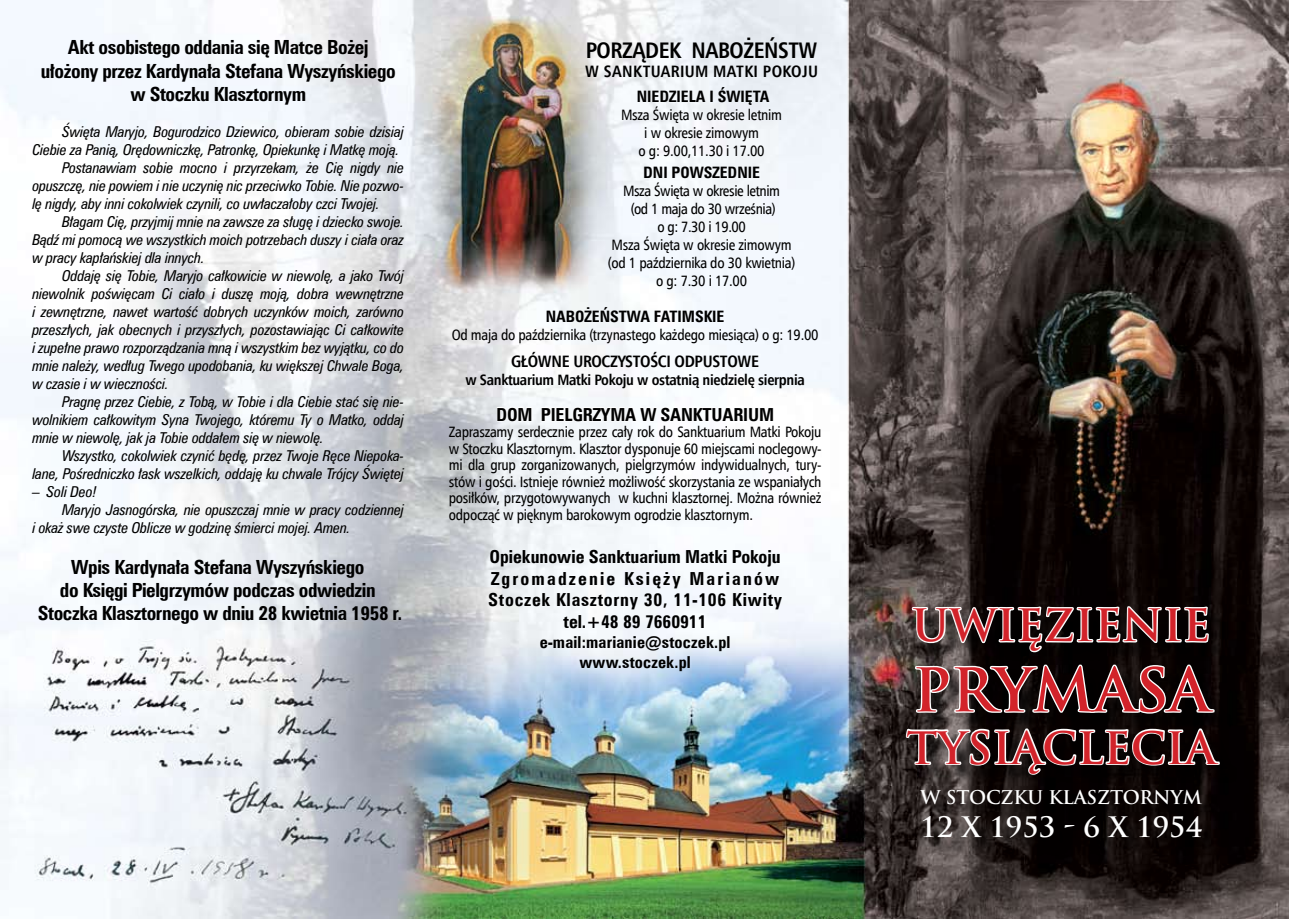
<style>
.page{position:relative;width:1289px;height:919px;background:#fff}
.page>*{position:absolute;margin:0;border:0;box-sizing:border-box;transform-origin:0 0}
.t1{font:700 58.5px "Trajan Pro";letter-spacing:-.005em;color:#d2232a}
.t2{font:700 43.5px "Trajan Pro";color:#d2232a}
.t3{font:700 27.45px "Trajan Pro";color:#fff}
.t4{font:700 22.5px "Humnst 777 Cn EU";letter-spacing:-.02em;color:#000}
.t5{font:700 19.5px/23.4px "Zurich Cn EU";letter-spacing:-.02em;color:#000;text-align:center}
.t6{font:700 18.45px "Trajan Pro";letter-spacing:-.01em;color:#fff}
.t7{font:700 18px/21.6px "Zurich Cn EU";letter-spacing:.04em;color:#000;text-align:center}
.t8{font:700 18px "Zurich Cn EU";color:#000}
.t9{font:700 16.5px/19.8px "Zurich Cn EU";letter-spacing:.01em;color:#000;text-align:center}
.t10{font:700 16.5px "Humnst 777 Cn EU";letter-spacing:-.02em;color:#000}
.t11{font:700 16.5px "Humnst 777 Cn EU";letter-spacing:.02em;color:#000}
.t12{font:700 15.75px "Zurich Cn EU";color:#000}
.t13{font:italic 15px "Zurich Cn EU";letter-spacing:-.01em;color:#000}
.t14{font:15px/18px "Humnst 777 Cn EU";letter-spacing:-.02em;color:#000;text-align:center}
.t15{font:700 15px "Humnst 777 Cn EU";letter-spacing:-.02em;color:#000}
</style>
<div class="page">
<img style="left:0;top:0;width:1288px;height:918px">
<div style="left:908px;top:609px;width:380px;height:293px;background:#000;opacity:.75"></div>
<svg style="left:904px;top:302px;width:317px;height:514px;background:#352e2c"></svg>
<svg style="left:496px;top:385px;width:37px;height:64px"></svg>
<svg style="left:540px;top:385px;width:234px;height:65px"></svg>
<h3 class="t5" style="left:41px;top:35px;width:356px">Akt osobistego oddania się Matce Bożej ułożony przez Kardynała Stefana Wyszyńskiego w Stoczku Klasztornym</h3>
<p class="t13" style="left:62px;top:123px;width:343px">Święta Maryjo, Bogurodzico Dziewico, obieram sobie dzisiaj</p>
<p class="t13" style="left:32px;top:141px;width:368px">Ciebie za Panią, Orędowniczkę, Patronkę, Opiekunkę i Matkę moją.</p>
<p class="t13" style="left:62px;top:159px;width:343px">Postanawiam sobie mocno i przyrzekam, że Cię nigdy nie</p>
<p class="t13" style="left:32px;top:177px;width:373px">opuszczę, nie powiem i nie uczynię nic przeciwko Tobie. Nie pozwo-</p>
<p class="t13" style="left:32px;top:195px;width:349px">lę nigdy, aby inni cokolwiek czynili, co uwłaczałoby czci Twojej.</p>
<p class="t13" style="left:62px;top:213px;width:343px">Błagam Cię, przyjmij mnie na zawsze za sługę i dziecko swoje.</p>
<p class="t13" style="left:32px;top:231px;width:373px">Bądź mi pomocą we wszystkich moich potrzebach duszy i ciała oraz</p>
<p class="t13" style="left:32px;top:249px;width:174px">w pracy kapłańskiej dla innych.</p>
<p class="t13" style="left:62px;top:267px;width:343px">Oddaję się Tobie, Maryjo całkowicie w niewolę, a jako Twój</p>
<p class="t13" style="left:32px;top:285px;width:373px">niewolnik poświęcam Ci ciało i duszę moją, dobra wewnętrzne</p>
<p class="t13" style="left:32px;top:303px;width:373px">i zewnętrzne, nawet wartość dobrych uczynków moich, zarówno</p>
<p class="t13" style="left:32px;top:321px;width:373px">przeszłych, jak obecnych i przyszłych, pozostawiając Ci całkowite</p>
<p class="t13" style="left:32px;top:339px;width:373px">i zupełne prawo rozporządzania mną i wszystkim bez wyjątku, co do</p>
<p class="t13" style="left:32px;top:357px;width:373px">mnie należy, według Twego upodobania, ku większej Chwale Boga,</p>
<p class="t13" style="left:32px;top:375px;width:138px">w czasie i w wieczności.</p>
<p class="t13" style="left:62px;top:393px;width:343px">Pragnę przez Ciebie, z Tobą, w Tobie i dla Ciebie stać się nie-</p>
<p class="t13" style="left:32px;top:411px;width:373px">wolnikiem całkowitym Syna Twojego, któremu Ty o Matko, oddaj</p>
<p class="t13" style="left:32px;top:429px;width:293px">mnie w niewolę, jak ja Tobie oddałem się w niewolę.</p>
<p class="t13" style="left:62px;top:447px;width:343px">Wszystko, cokolwiek czynić będę, przez Twoje Ręce Niepoka-</p>
<p class="t13" style="left:32px;top:465px;width:373px">lane, Pośredniczko łask wszelkich, oddaję ku chwale Trójcy Świętej</p>
<p class="t13" style="left:32px;top:483px;width:66px">– Soli Deo!</p>
<p class="t13" style="left:62px;top:501px;width:343px">Maryjo Jasnogórska, nie opuszczaj mnie w pracy codziennej</p>
<p class="t13" style="left:32px;top:519px;width:319px">i okaż swe czyste Oblicze w godzinę śmierci mojej. Amen.</p>
<h3 class="t5" style="left:38px;top:554px;width:366px">Wpis Kardynała Stefana Wyszyńskiego<br>do Księgi Pielgrzymów podczas odwiedzin<br>Stoczka Klasztornego w dniu 28 kwietnia 1958 r.</h3>
<h3 class="t4" style="left:585px;top:36px;width:233px">PORZĄDEK NABOŻEŃSTW</h3>
<p class="t11" style="left:585px;top:61px;width:234px">W SANKTUARIUM MATKI POKOJU</p>
<p class="t12" style="left:636px;top:87px;width:132px">Niedziela i Święta</p>
<p class="t14" style="left:621px;top:106px;width:162px">Msza Święta w okresie letnim i w okresie zimowym<br>o g: 9.00,11.30 i 17.00</p>
<p class="t12" style="left:643px;top:162px;width:118px">Dni powszednie</p>
<p class="t14" style="left:608px;top:182px;width:189px">Msza Święta w okresie letnim<br>(od 1 maja do 30 września)<br>o g: 7.30 i 19.00<br>Msza Święta w okresie zimowym (od 1 października do 30 kwietnia) o g: 7.30 i 17.00</p>
<p class="t12" style="left:545px;top:306px;width:147px">Nab ożeństwa Fatimsk</p>
<p class="t12" style="left:712px;top:306px;width:14px">ie</p>
<p class="t14" style="left:451px;top:325px;width:368px">Od maja do października (trzynastego każdego miesiąca) o g: 19.00</p>
<p class="t10" style="left:511px;top:350px;width:249px">GŁÓWNE UROCZYSTOŚCI ODPUSTOWE</p>
<p class="t15" style="left:465px;top:370px;width:341px">W SANKTUARIUM MATKI POKOJU W OSTATNIĄ NIEDZIELĘ SIERPNIA</p>
<p class="t8" style="left:496px;top:403px;width:277px">Dom Pielgrzyma w Sanktuarium</p>
<p class="t14" style="left:449px;top:423px;width:374px;line-height:16.5px;text-align:justify">Zapraszamy serdecznie przez cały rok do Sanktuarium Matki Pokoju w Stoczku Klasztornym. Klasztor dysponuje 60 miejscami noclegowy&shy;mi dla grup zorganizowanych, pielgrzymów indywidualnych, tury&shy;stów i gości. Istnieje również możliwość skorzystania ze wspaniałych posiłków, przygotowywanych w kuchni klasztornej. Można również odpocząć w pięknym barokowym ogrodzie klasztornym.</p>
<p class="t7" style="left:488px;top:545px;width:295px">Opiekunowie Sanktuarium Matki Pokoju<br>Zgromadzenie Księży Marianów<br>Stoczek Klasztorny 30, 11-106 Kiwity tel.+48 89 7660911</p>
<p class="t9" style="left:539px;top:631px;width:192px">e-mail:marianie@stoczek.pl www.stoczek.pl</p>
<h2 class="t2" style="left:912px;top:598px;width:299px">UWIĘZIENIE</h2>
<h1 class="t1" style="left:912px;top:653px;width:299px">PRYMASA</h1>
<h2 class="t2" style="left:906px;top:720px;width:311px">TYSIĄCLECIA</h2>
<p class="t6" style="left:920px;top:785px;width:283px">W STOCZKU KLASZTORNYM</p>
<h3 class="t3" style="left:920px;top:809px;width:283px">12 X 1953 - 6 X 1954</h3>
</div>
